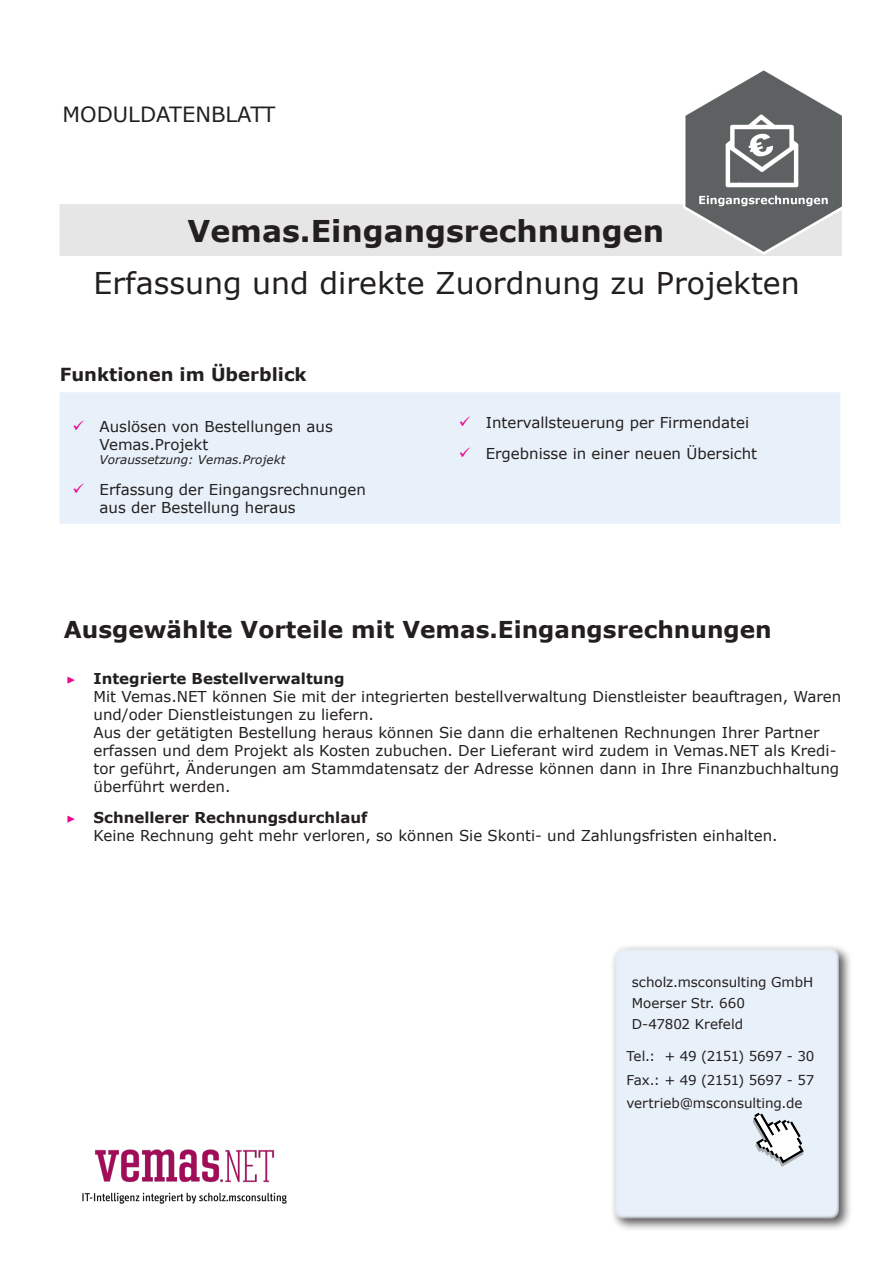
<style>
.page{position:relative;width:893px;height:1263px;background:#fff}
.page>*{position:absolute;margin:0;border:0;box-sizing:border-box;transform-origin:0 0}
.t1{font:30px "Verdana";color:#231f20}
.t2{font:700 30px "Verdana";color:#231f20}
.t3{font:700 23.25px "Verdana";color:#231f20}
.t4{font:21px "Verdana";color:#231f20}
.t5{font:700 18px "Verdana";color:#231f20}
.t6{font:15px/18px "Verdana";color:#231f20}
.Fliesstext{font:13.5px/21px "Verdana";color:#231f20}
.Fliesstext-2{font:13.5px "Verdana";letter-spacing:-.03em;color:#231f20}
.Fliesstext-3{font:13.5px "Verdana";letter-spacing:-.025em;color:#231f20}
.t7{font:italic 12px "Verdana";color:#231f20}
.s1{font-family:"Minion Pro";color:#ed028c}
.s2{font-weight:700}
</style>
<div class="page">
<div style="left:60px;top:205px;width:781px;height:50px;background:#e6e6e6"></div>
<div style="left:60px;top:392px;width:780px;height:132px;background:#e8f1f9"></div>
<img style="left:82px;top:1149px;width:205px;height:55px">
<div style="left:610px;top:943px;width:242px;height:289px;background:#231f20;opacity:.75"></div>
<div style="left:615px;top:948px;width:224px;height:270px;background:#e8f0f9;border-radius:9px"></div>
<svg style="left:753px;top:1113px;width:51px;height:54px"></svg>
<img style="left:668px;top:70px;width:174px;height:184px">
<svg style="left:74px;top:420px;width:10px;height:10px"></svg>
<svg style="left:74px;top:483px;width:10px;height:10px"></svg>
<svg style="left:460px;top:416px;width:10px;height:10px"></svg>
<svg style="left:460px;top:447px;width:10px;height:10px"></svg>
<p class="t4" style="left:63px;top:100px;width:215px">MODULDATENBLATT</p>
<p class="t2" style="left:187px;top:209px;width:478px">Vemas.Eingangsrechnungen</p>
<p class="t1" style="left:93px;top:262px;width:708px">Erfassung und direkte Zuordnung zu Projekten</p>
<p class="t5" style="left:60px;top:361px;width:248px">Funktionen im Überblick</p>
<p class="t6" style="left:100px;top:417px;width:235px">Auslösen von Bestellungen aus<br>Vemas.Projekt</p>
<p class="t7" style="left:100px;top:452px;width:187px">Voraussetzung: Vemas.Projekt</p>
<p class="t6" style="left:100px;top:481px;width:268px">Erfassung der Eingangsrechnungen aus der Bestellung heraus</p>
<p class="t6" style="left:486px;top:413px;width:265px">Intervallsteuerung per Firmendatei</p>
<p class="t6" style="left:486px;top:444px;width:273px">Ergebnisse in einer neuen Übersicht</p>
<p class="t3" style="left:64px;top:613px;width:709px">Ausgewählte Vorteile mit Vemas.Eingangsrechnungen</p>
<p class="t6" style="left:94px;top:670px;width:749px;text-indent:-27px"><span class="s1">▶</span> <span class="s2">Integrierte Bestellverwaltung<br></span>Mit Vemas.NET können Sie mit der integrierten bestellverwaltung Dienstleister beauftragen, Waren und/oder Dienstleistungen zu liefern.<br>Aus der getätigten Bestellung heraus können Sie dann die erhaltenen Rechnungen Ihrer Partner erfassen und dem Projekt als Kosten zubuchen. Der Lieferant wird zudem in Vemas.NET als Kredi&shy;tor geführt, Änderungen am Stammdatensatz der Adresse können dann in Ihre Finanzbuchhaltung überführt werden.</p>
<p class="t6" style="left:94px;top:808px;width:686px;text-indent:-27px"><span class="s1">▶</span> <span class="s2">Schnellerer Rechnungsdurchlauf<br></span>Keine Rechnung geht mehr verloren, so können Sie Skonti- und Zahlungsfristen einhalten.</p>
<p class="Fliesstext" style="left:632px;top:972px;width:183px">scholz.msconsulting GmbH<br>Moerser Str. 660<br>D-47802 Krefeld</p>
<p class="Fliesstext-2" style="left:626px;top:1047px;width:190px">Tel.: + 49 (2151) 5697 - 30</p>
<p class="Fliesstext-3" style="left:626px;top:1070px;width:190px">Fax.: + 49 (2151) 5697 - 57</p>
<p class="Fliesstext" style="left:626px;top:1093px;width:178px">vertrieb@msconsulting.de</p>
</div>
